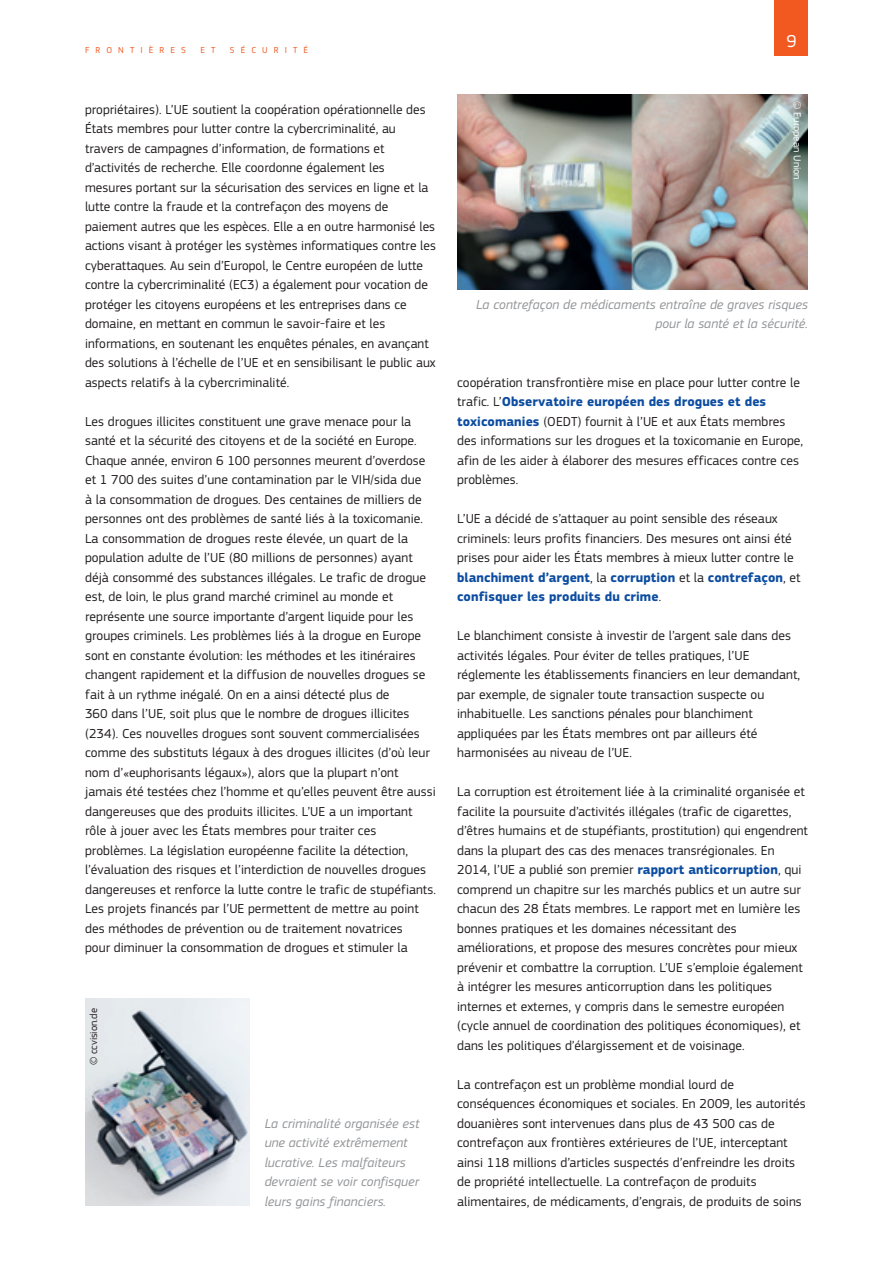
<style>
.page{position:relative;width:893px;height:1263px;background:#fff}
.page>*{position:absolute;margin:0;border:0;box-sizing:border-box;transform-origin:0 0}
.t1{font:18px "EC Square Sans Pro";color:#fff}
.BodyText{font:13.5px/19.5px "EC Square Sans Pro";letter-spacing:.005em;color:#231f20}
.legende_L{font:italic 13.5px/19.5px "EC Square Sans Pro";letter-spacing:.005em;color:#939598}
.legende_R{font:italic 13.5px/19.5px "EC Square Sans Pro";letter-spacing:.005em;color:#939598;text-align:right}
.copyright{font:10.5px "EC Square Sans Pro";color:#fff}
.copyright-2{font:10.5px "EC Square Sans Pro";color:#231f20}
.t2{font:9px "EC Square Sans Pro";color:#f15921}
.s1{font-weight:700;color:#0d4da1}
</style>
<div class="page">
<div style="left:775px;top:0;width:33px;height:55px;background:#f15921"></div>
<img style="left:85px;top:998px;width:165px;height:208px">
<img style="left:457px;top:94px;width:351px;height:195px">
<p class="t2" style="left:85px;top:45px;width:21px">F ronti</p>
<p class="t2" style="left:149px;top:45px;width:21px">è res</p>
<p class="t2" style="left:200px;top:45px;width:9px">et</p>
<p class="t2" style="left:230px;top:45px;width:11px">sécurité</p>
<p class="BodyText" style="left:85px;top:100px;width:352px">propriétaires). L’UE soutient la coopération opérationnelle des États membres pour lutter contre la cybercriminalité, au travers de campagnes d’information, de formations et d’activités de recherche. Elle coordonne également les<br>mesures portant sur la sécurisation des services en ligne et la lutte contre la fraude et la contrefaçon des moyens de paiement autres que les espèces. Elle a en outre harmonisé les actions visant à protéger les systèmes informatiques contre les cyberattaques. Au sein d’Europol, le Centre européen de lutte contre la cybercriminalité (EC3) a également pour vocation de protéger les citoyens européens et les entreprises dans ce domaine, en mettant en commun le savoir‑faire et les informations, en soutenant les enquêtes pénales, en avançant des solutions à l’échelle de l’UE et en sensibilisant le public aux aspects relatifs à la cybercriminalité.</p>
<p class="BodyText" style="left:85px;top:412px;width:352px">Les drogues illicites constituent une grave menace pour la santé et la sécurité des citoyens et de la société en Europe.<br>Chaque année, environ 6 100 personnes meurent d’overdose et 1 700 des suites d’une contamination par le VIH/sida due<br>à la consommation de drogues. Des centaines de milliers de personnes ont des problèmes de santé liés à la toxicomanie.<br>La consommation de drogues reste élevée, un quart de la population adulte de l’UE (80 millions de personnes) ayant déjà consommé des substances illégales. Le trafic de drogue est, de loin, le plus grand marché criminel au monde et représente une source importante d’argent liquide pour les groupes criminels. Les problèmes liés à la drogue en Europe sont en constante évolution: les méthodes et les itinéraires changent rapidement et la diffusion de nouvelles drogues se fait à un rythme inégalé. On en a ainsi détecté plus de<br>360 dans l’UE, soit plus que le nombre de drogues illicites (234). Ces nouvelles drogues sont souvent commercialisées comme des substituts légaux à des drogues illicites (d’où leur nom d’«euphorisants légaux»), alors que la plupart n’ont jamais été testées chez l’homme et qu’elles peuvent être aussi dangereuses que des produits illicites. L’UE a un important rôle à jouer avec les États membres pour traiter ces problèmes. La législation européenne facilite la détection, l’évaluation des risques et l’interdiction de nouvelles drogues dangereuses et renforce la lutte contre le trafic de stupéfiants.<br>Les projets financés par l’UE permettent de mettre au point des méthodes de prévention ou de traitement novatrices<br>pour diminuer la consommation de drogues et stimuler la</p>
<p class="copyright-2" style="left:88px;top:1065px;width:59px;rotate:-90deg">© ccvision.de</p>
<p class="legende_L" style="left:265px;top:1114px;width:156px">La criminalité organisée est une activité extrêmement lucrative. Les malfaiteurs devraient se voir confisquer leurs gains financiers.</p>
<h1 class="t1" style="left:786px;top:30px;width:12px">9</h1>
<p class="copyright" style="left:803px;top:101px;width:81px;rotate:90deg">© European Union</p>
<p class="legende_R" style="left:476px;top:295px;width:333px">La contrefaçon de médicaments entraîne de graves risques pour la santé et la sécurité.</p>
<p class="BodyText" style="left:457px;top:373px;width:347px">coopération transfrontière mise en place pour lutter contre le trafic. L’<span class="s1">Observatoire européen des drogues et des toxicomanies</span> (OEDT) fournit à l’UE et aux États membres des informations sur les drogues et la toxicomanie en Europe, afin de les aider à élaborer des mesures efficaces contre ces problèmes.</p>
<p class="BodyText" style="left:457px;top:509px;width:345px">L’UE a décidé de s’attaquer au point sensible des réseaux criminels: leurs profits financiers. Des mesures ont ainsi été prises pour aider les États membres à mieux lutter contre le <span class="s1">blanchiment d’argent</span>, la <span class="s1">corruption</span> et la <span class="s1">contrefaçon</span>, et <span class="s1">confisquer les produits du crime</span>.</p>
<p class="BodyText" style="left:457px;top:626px;width:344px">Le blanchiment consiste à investir de l’argent sale dans des activités légales. Pour éviter de telles pratiques, l’UE réglemente les établissements financiers en leur demandant, par exemple, de signaler toute transaction suspecte ou inhabituelle. Les sanctions pénales pour blanchiment appliquées par les États membres ont par ailleurs été harmonisées au niveau de l’UE.</p>
<p class="BodyText" style="left:457px;top:782px;width:352px">La corruption est étroitement liée à la criminalité organisée et facilite la poursuite d’activités illégales (trafic de cigarettes, d’êtres humains et de stupéfiants, prostitution) qui engendrent dans la plupart des cas des menaces transrégionales. En 2014, l’UE a publié son premier <span class="s1">rapport anticorruption</span>, qui comprend un chapitre sur les marchés publics et un autre sur chacun des 28 États membres. Le rapport met en lumière les bonnes pratiques et les domaines nécessitant des améliorations, et propose des mesures concrètes pour mieux prévenir et combattre la corruption. L’UE s’emploie également à intégrer les mesures anticorruption dans les politiques internes et externes, y compris dans le semestre européen (cycle annuel de coordination des politiques économiques), et dans les politiques d’élargissement et de voisinage.</p>
<p class="BodyText" style="left:457px;top:1075px;width:350px">La contrefaçon est un problème mondial lourd de conséquences économiques et sociales. En 2009, les autorités douanières sont intervenues dans plus de 43 500 cas de contrefaçon aux frontières extérieures de l’UE, interceptant ainsi 118 millions d’articles suspectés d’enfreindre les droits de propriété intellectuelle. La contrefaçon de produits alimentaires, de médicaments, d’engrais, de produits de soins</p>
</div>
